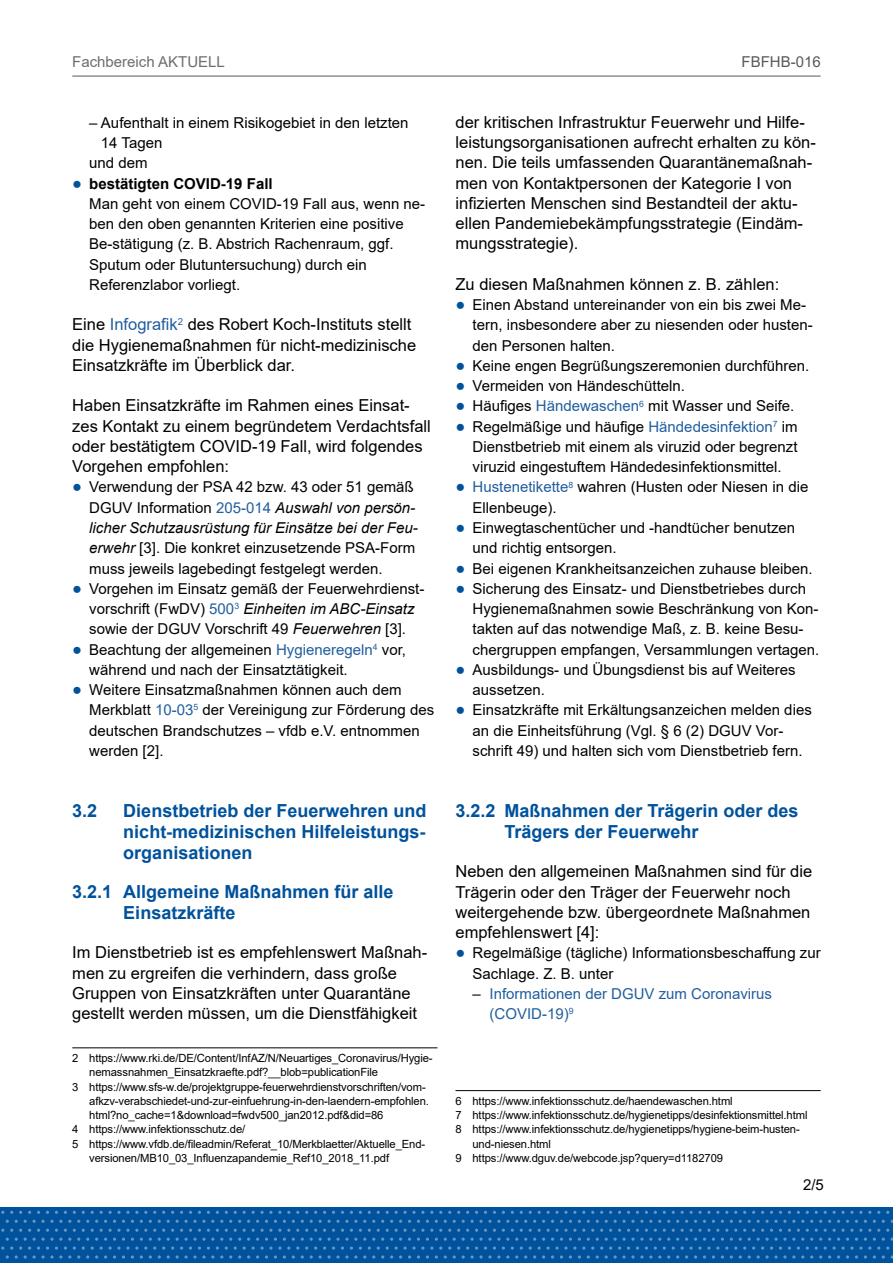
<style>
.page{position:relative;width:893px;height:1263px;background:#fff}
.page>*{position:absolute;margin:0;border:0;box-sizing:border-box;transform-origin:0 0}
.t1{font:700 18px/21px "Arial";color:#00529c}
.t2{font:16.5px/20.2px "Arial";color:#000}
.t3{font:15px/20.2px "Arial";color:#000}
.t4{font:15px/20.2px "Arial";color:#215e9e}
.t5{font:15px "Arial";color:#6d6e71}
.t6{font:15px "Arial";color:#58595b}
.t7{font:11.25px "Arial";letter-spacing:-.01em;color:#000}
.s1{font-size:16.5px;color:#00529c}
.s2{font-weight:700}
.s3{color:#215e9e}
.s4{font-style:italic}
.s5{color:#000}
</style>
<div class="page">
<div style="left:0;top:1207px;width:893px;height:56px;background:#00529c"></div>
<svg style="left:243px;top:1211px;width:38px;height:3px"></svg>
<svg style="left:386px;top:1211px;width:47px;height:3px"></svg>
<svg style="left:538px;top:1211px;width:38px;height:3px"></svg>
<svg style="left:681px;top:1211px;width:38px;height:3px"></svg>
<svg style="left:824px;top:1211px;width:38px;height:3px"></svg>
<svg style="left:725px;top:1220px;width:168px;height:38px"></svg>
<svg style="left:100px;top:1211px;width:38px;height:3px"></svg>
<svg style="left:1px;top:1220px;width:723px;height:38px"></svg>
<hr style="left:72px;top:1047px;width:365px;height:1px;background:#000">
<hr style="left:455px;top:1090px;width:366px;height:1px;background:#000">
<hr style="left:72px;top:76px;width:749px;height:1px;background:#58595b">
<p class="t5" style="left:72px;top:52px;width:154px">Fachbereich AKTUELL</p>
<p class="t6" style="left:741px;top:52px;width:81px">FBFHB-016</p>
<p class="t3" style="left:89px;top:112px;width:321px">– Aufenthalt in einem Risikogebiet in den letzten</p>
<p class="t3" style="left:101px;top:133px;width:63px">14 Tagen</p>
<p class="t3" style="left:89px;top:153px;width:60px">und dem</p>
<p class="t3" style="left:89px;top:173px;width:337px;text-indent:-17px"><span class="s1">●</span> <span class="s2">bestätigten COVID-19 Fall<br></span>Man geht von einem COVID-19 Fall aus, wenn ne&shy;ben den oben genannten Kriterien eine positive Be-stätigung (z. B. Abstrich Rachenraum, ggf.<br>Sputum oder Blutuntersuchung) durch ein Referenzlabor vorliegt.</p>
<p class="t2" style="left:72px;top:314px;width:345px">Eine <span class="s3">Infografik</span><sup>2</sup> des Robert Koch-Instituts stellt die Hygienemaßnahmen für nicht-medizinische<br>Einsatzkräfte im Überblick dar.</p>
<p class="t2" style="left:72px;top:395px;width:360px">Haben Einsatzkräfte im Rahmen eines Einsat&shy;zes Kontakt zu einem begründetem Verdachtsfall oder bestätigtem COVID-19 Fall, wird folgendes Vorgehen empfohlen:</p>
<p class="t3" style="left:89px;top:477px;width:330px;text-indent:-17px"><span class="s1">●</span> Verwendung der PSA 42 bzw. 43 oder 51 gemäß DGUV Information <span class="s3">205-014</span> <span class="s4">Auswahl von persön&shy;licher Schutzausrüstung für Einsätze bei der Feu&shy;erwehr</span> [3]. Die konkret einzusetzende PSA-Form muss jeweils lagebedingt festgelegt werden.</p>
<p class="t3" style="left:72px;top:578px;width:354px;text-align:center"><span class="s1">●</span> Vorgehen im Einsatz gemäß der Feuerwehrdienst&shy;vorschrift (FwDV) <span class="s3">500</span><sup>3</sup> <span class="s4">Einheiten im ABC-Einsatz </span>sowie der DGUV Vorschrift 49 <span class="s4">Feuerwehren</span> [3].</p>
<p class="t3" style="left:89px;top:639px;width:318px;text-indent:-17px"><span class="s1">●</span> Beachtung der allgemeinen <span class="s3">Hygieneregeln</span><sup>4</sup> vor, während und nach der Einsatztätigkeit.</p>
<p class="t3" style="left:89px;top:679px;width:347px;text-indent:-17px"><span class="s1">●</span> Weitere Einsatzmaßnahmen können auch dem Merkblatt <span class="s3">10-03</span><sup>5</sup> der Vereinigung zur Förderung des deutschen Brandschutzes – vfdb e.V. entnommen werden [2].</p>
<p class="t1" style="left:72px;top:800px;width:27px">3.2</p>
<p class="t1" style="left:123px;top:800px;width:305px;text-align:justify">Dienstbetrieb der Feuerwehren und nicht-medizinischen Hilfeleistungs&shy;organisationen</p>
<p class="t1" style="left:123px;top:881px;width:272px;text-indent:-51px">3.2.1 Allgemeine Maßnahmen für alle<br>Einsatzkräfte</p>
<p class="t2" style="left:72px;top:942px;width:355px">Im Dienstbetrieb ist es empfehlenswert Maßnah&shy;men zu ergreifen die verhindern, dass große Gruppen von Einsatzkräften unter Quarantäne gestellt werden müssen, um die Dienstfähigkeit</p>
<p class="t7" style="left:72px;top:1050px;width:362px">2 https://www.rki.de/DE/Content/InfAZ/N/Neuartiges_Coronavirus/Hygie-</p>
<p class="t7" style="left:89px;top:1065px;width:290px">nemassnahmen_Einsatzkraefte.pdf?__blob=publicationFile</p>
<p class="t7" style="left:72px;top:1079px;width:355px">3 https://www.sfs-w.de/projektgruppe-feuerwehrdienstvorschriften/vom-</p>
<p class="t7" style="left:89px;top:1093px;width:341px">afkzv-verabschiedet-und-zur-einfuehrung-in-den-laendern-empfohlen.</p>
<p class="t7" style="left:89px;top:1107px;width:296px">html?no_cache=1&amp;download=fwdv500_jan2012.pdf&amp;did=86</p>
<p class="t7" style="left:72px;top:1122px;width:174px">4 https://www.infektionsschutz.de/</p>
<p class="t7" style="left:72px;top:1136px;width:354px">5 https://www.vfdb.de/fileadmin/Referat_10/Merkblaetter/Aktuelle_End-</p>
<p class="t7" style="left:89px;top:1150px;width:301px">versionen/MB10_03_Influenzapandemie_Ref10_2018_11.pdf</p>
<p class="t2" style="left:455px;top:112px;width:362px">der kritischen Infrastruktur Feuerwehr und Hilfe&shy;leistungsorganisationen aufrecht erhalten zu kön&shy;nen. Die teils umfassenden Quarantänemaßnah&shy;men von Kontaktpersonen der Kategorie I von infizierten Menschen sind Bestandteil der aktu&shy;ellen Pandemiebekämpfungsstrategie (Eindäm&shy;mungsstrategie).</p>
<p class="t2" style="left:455px;top:274px;width:325px">Zu diesen Maßnahmen können z. B. zählen:</p>
<p class="t3" style="left:472px;top:295px;width:342px;text-indent:-17px"><span class="s1">●</span> Einen Abstand untereinander von ein bis zwei Me&shy;tern, insbesondere aber zu niesenden oder husten&shy;den Personen halten.</p>
<p class="t3" style="left:455px;top:355px;width:355px"><span class="s1">●</span> Keine engen Begrüßungszeremonien durchführen.</p>
<p class="t3" style="left:455px;top:376px;width:231px"><span class="s1">●</span> Vermeiden von Händeschütteln.</p>
<p class="t3" style="left:455px;top:396px;width:340px"><span class="s1">●</span> Häufiges <span class="s3">Händewaschen</span><sup>6</sup> mit Wasser und Seife.</p>
<p class="t3" style="left:472px;top:416px;width:327px;text-align:justify;text-indent:-17px"><span class="s1">●</span> Regelmäßige und häufige <span class="s3">Händedesinfektion</span><sup>7</sup> im Dienstbetrieb mit einem als viruzid oder begrenzt viruzid eingestuftem Händedesinfektionsmittel.</p>
<p class="t3" style="left:472px;top:477px;width:337px;text-indent:-17px"><span class="s1">●</span> <span class="s3">Hustenetikette</span><sup>8</sup> wahren (Husten oder Niesen in die<br>Ellenbeuge).</p>
<p class="t3" style="left:472px;top:517px;width:324px;text-indent:-17px"><span class="s1">●</span> Einwegtaschentücher und -handtücher benutzen und richtig entsorgen.</p>
<p class="t3" style="left:455px;top:558px;width:359px"><span class="s1">●</span> Bei eigenen Krankheitsanzeichen zuhause bleiben.</p>
<p class="t3" style="left:472px;top:578px;width:348px;text-indent:-17px"><span class="s1">●</span> Sicherung des Einsatz- und Dienstbetriebes durch Hygienemaßnahmen sowie Beschränkung von Kon&shy;takten auf das notwendige Maß, z. B. keine Besu&shy;chergruppen empfangen, Versammlungen vertagen.</p>
<p class="t3" style="left:472px;top:659px;width:325px;text-indent:-17px"><span class="s1">●</span> Ausbildungs- und Übungsdienst bis auf Weiteres aussetzen.</p>
<p class="t3" style="left:472px;top:700px;width:341px;text-indent:-17px"><span class="s1">●</span> Einsatzkräfte mit Erkältungsanzeichen melden dies an die Einheitsführung (Vgl. § 6 (2) DGUV Vor&shy;schrift 49) und halten sich vom Dienstbetrieb fern.</p>
<p class="t1" style="left:504px;top:800px;width:296px;text-indent:-49px">3.2.2 Maßnahmen der Trägerin oder des<br>Trägers der Feuerwehr</p>
<p class="t2" style="left:455px;top:861px;width:358px">Neben den allgemeinen Maßnahmen sind für die Trägerin oder den Träger der Feuerwehr noch weitergehende bzw. übergeordnete Maßnahmen empfehlenswert [4]:</p>
<p class="t3" style="left:472px;top:943px;width:350px;text-indent:-17px"><span class="s1">●</span> Regelmäßige (tägliche) Informationsbeschaffung zur<br>Sachlage. Z. B. unter</p>
<p class="t4" style="left:489px;top:983px;width:284px;text-indent:-17px"><span class="s5">–</span> Informationen der DGUV zum Coronavirus (COVID-19)<sup>9</sup></p>
<p class="t7" style="left:455px;top:1093px;width:279px">6 https://www.infektionsschutz.de/haendewaschen.html</p>
<p class="t7" style="left:455px;top:1107px;width:353px">7 https://www.infektionsschutz.de/hygienetipps/desinfektionsmittel.html</p>
<p class="t7" style="left:455px;top:1122px;width:346px">8 https://www.infektionsschutz.de/hygienetipps/hygiene-beim-husten-</p>
<p class="t7" style="left:472px;top:1136px;width:80px">und-niesen.html</p>
<p class="t7" style="left:455px;top:1150px;width:269px">9 https://www.dguv.de/webcode.jsp?query=d1182709</p>
<p class="t3" style="left:803px;top:1175px;width:22px">2/5</p>
</div>
